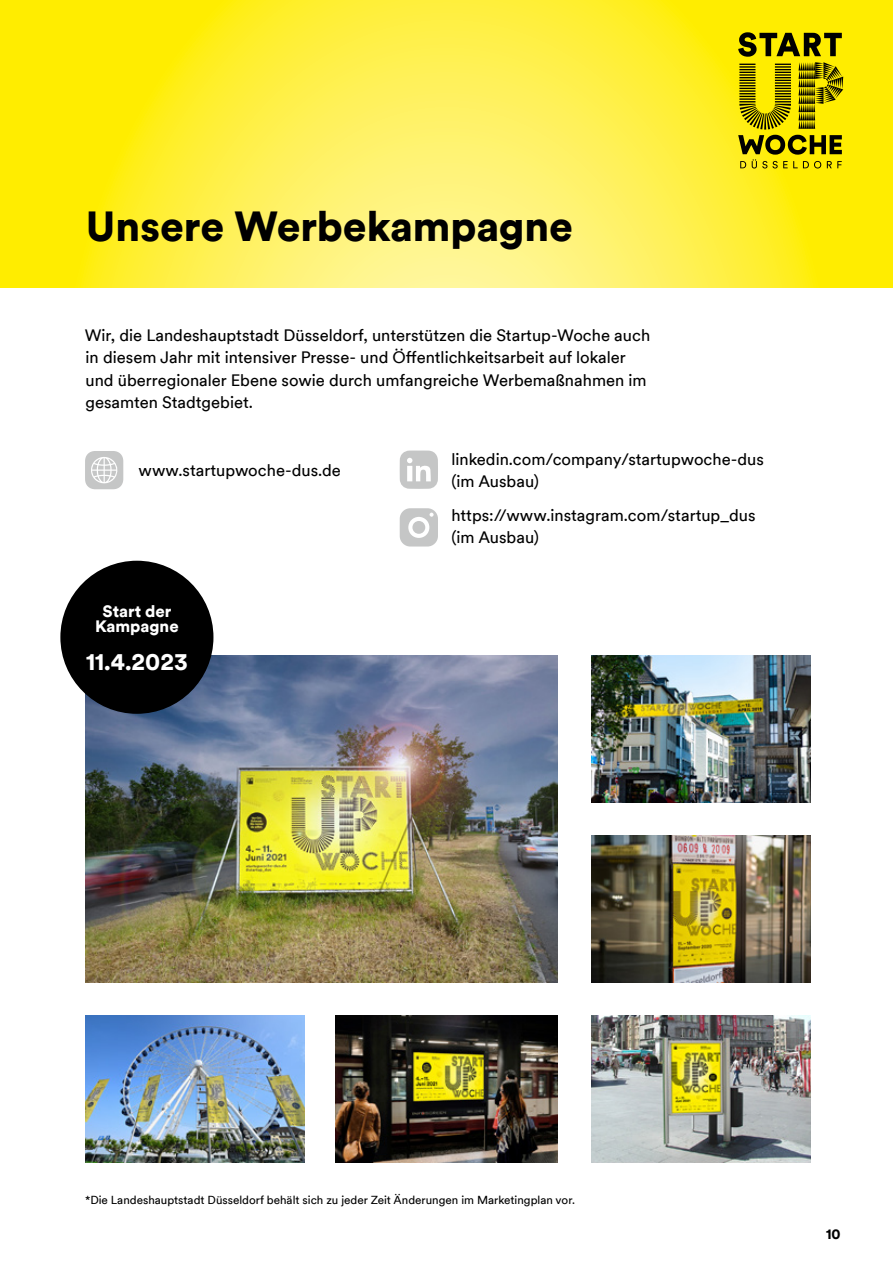
<style>
.page{position:relative;width:893px;height:1263px;background:#fff}
.page>*{position:absolute;margin:0;border:0;box-sizing:border-box;transform-origin:0 0}
.t1{font:900 42px "Duesseldorf Circular TT";letter-spacing:-.005em;color:#000}
.t2{font:900 22.5px "Duesseldorf Circular TT";color:#fff}
.t3{font:16.5px/22.5px "Duesseldorf Circular TT";color:#000}
.t4{font:900 16.5px/15px "Duesseldorf Circular TT";color:#fff;text-align:center}
.t5{font:900 13.5px "Duesseldorf Circular TT";color:#000}
.t6{font:11.7px "Duesseldorf Circular TT";color:#000}
</style>
<div class="page">
<svg style="left:0;top:0;width:893px;height:288px;background:#feef3b"></svg>
<svg style="left:738px;top:32px;width:105px;height:136px;background:#ada101"></svg>
<svg style="left:400px;top:450px;width:38px;height:39px"></svg>
<svg style="left:85px;top:451px;width:38px;height:38px"></svg>
<img style="left:85px;top:656px;width:472px;height:326px">
<img style="left:591px;top:656px;width:219px;height:146px">
<img style="left:85px;top:1016px;width:220px;height:146px">
<img style="left:591px;top:1016px;width:219px;height:146px">
<img style="left:336px;top:1016px;width:221px;height:146px">
<img style="left:591px;top:836px;width:219px;height:146px">
<div style="left:60px;top:561px;width:153px;height:153px;background:#000;border-radius:50%"></div>
<svg style="left:400px;top:508px;width:38px;height:38px"></svg>
<div style="left:412px;top:521px;width:13px;height:13px;background:#c5c6c6;border-radius:50%"></div>
<p class="t1" style="left:86px;top:197px;width:488px">Unsere Werbekampagne</p>
<p class="t3" style="left:85px;top:323px;width:567px">Wir, die Landeshauptstadt Düsseldorf, unterstützen die Startup-Woche auch in diesem Jahr mit intensiver Presse- und Öffentlichkeitsarbeit auf lokaler und überregionaler Ebene sowie durch umfangreiche Werbemaßnahmen im gesamten Stadtgebiet.</p>
<p class="t3" style="left:139px;top:458px;width:204px">www.startupwoche-dus.de</p>
<p class="t3" style="left:451px;top:447px;width:314px">linkedin.com/company/startupwoche-dus (im Ausbau)</p>
<p class="t3" style="left:451px;top:503px;width:306px">https://www.instagram.com/startup_dus (im Ausbau)</p>
<p class="t4" style="left:95px;top:603px;width:85px">Start der<br>Kampagne</p>
<p class="t2" style="left:86px;top:646px;width:103px">11.4.2023</p>
<p class="t6" style="left:85px;top:1192px;width:491px">*Die Landeshauptstadt Düsseldorf behält sich zu jeder Zeit Änderungen im Marketingplan vor.</p>
<p class="t5" style="left:826px;top:1225px;width:16px">10</p>
</div>
